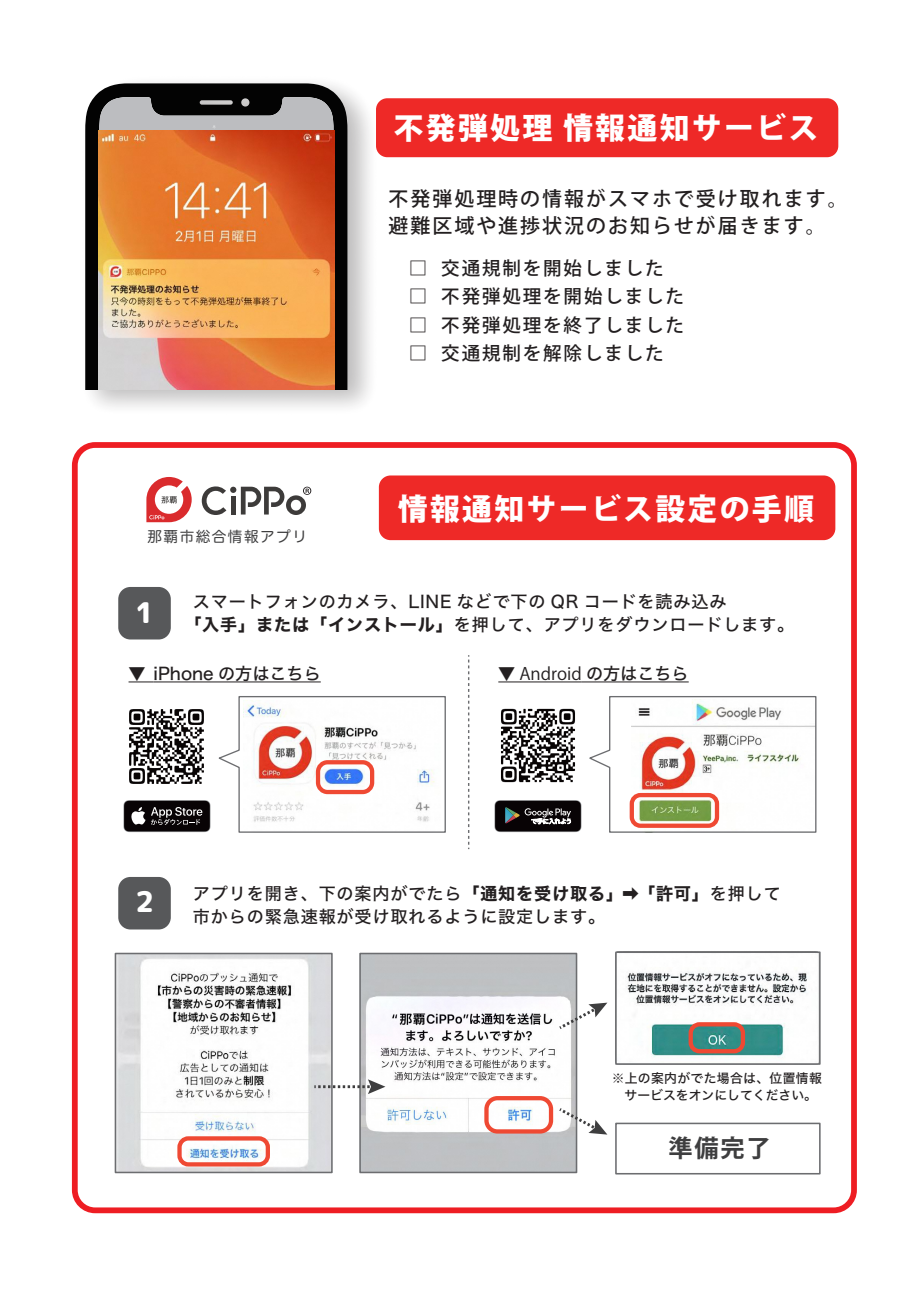
<style>
.page{position:relative;width:919px;height:1289px;background:#fff}
.page>*{position:absolute;margin:0;border:0;box-sizing:border-box;transform-origin:0 0}
.t1{font:800 30px "Koz Go Pro";letter-spacing:.075em;color:#fff}
.t2{font:28.5px "rounded mplus 1 p heavy";color:#fff}
.t3{font:700 24.15px "Koz Go Pro";color:#3e3e3f}
.t4{font:500 19.95px/27px "Koz Go Pro";letter-spacing:.1em;color:#231f20}
.t5{font:500 18.6px/28.5px "Koz Go Pro";letter-spacing:.1em;color:#231f20}
.t6{font:17.1px/22.8px "Hiragino Sans W5";letter-spacing:.05em;color:#231f20}
.t7{font:17.1px "Koz Go Pro";color:#231f20}
.t8{font:17.1px "Hiragino Sans W5";color:#231f20}
.t9{font:14.55px "Hira Maru Pro W4";letter-spacing:.1em;color:#3e3e3f}
.t10{font:12.9px/17.1px "Hiragino Sans W5";color:#231f20}
.s1{font-family:"Hiragino Sans W7"}
.s2{font-family:"Koz Go Pro"}
.s3{font-family:"Hiragino Sans W5"}
</style>
<div class="page">
<div style="left:72px;top:442px;width:784px;height:771px;border:6px solid #ee1d23;border-radius:20px"></div>
<div style="left:376px;top:98px;width:462px;height:59px;background:#ee2927;border-radius:11px"></div>
<div style="left:379px;top:475px;width:456px;height:65px;background:#ee2927;border-radius:12px"></div>
<div style="left:118px;top:877px;width:53px;height:52px;background:#57585a;border-radius:12px"></div>
<img style="left:118px;top:955px;width:211px;height:215px">
<div style="left:115px;top:952px;width:217px;height:221px;border:2px solid #6c6d70"></div>
<svg style="left:218px;top:696px;width:228px;height:137px"></svg>
<img style="left:362px;top:955px;width:212px;height:215px">
<div style="left:359px;top:952px;width:218px;height:221px;border:2px solid #6c6d70"></div>
<img style="left:615px;top:951px;width:206px;height:114px">
<svg style="left:123px;top:800px;width:87px;height:32px;background:#353133"></svg>
<svg style="left:494px;top:696px;width:323px;height:137px"></svg>
<img style="left:129px;top:709px;width:75px;height:75px">
<img style="left:494px;top:700px;width:89px;height:90px">
<svg style="left:128px;top:681px;width:26px;height:1px"></svg>
<hr style="left:154px;top:681px;width:167px;height:1px;background:#231f20">
<hr style="left:498px;top:681px;width:83px;height:1px;background:#231f20">
<hr style="left:581px;top:681px;width:107px;height:1px;background:#231f20">
<svg style="left:468px;top:655px;width:1px;height:194px"></svg>
<div style="left:316px;top:760px;width:58px;height:34px;border:4px solid #ef4933;border-radius:9px"></div>
<div style="left:484px;top:1095px;width:69px;height:38px;border:4px solid #ef4933;border-radius:11px"></div>
<div style="left:688px;top:1022px;width:57px;height:31px;border:4px solid #ef4933;border-radius:9px"></div>
<div style="left:629px;top:793px;width:90px;height:34px;border:4px solid #ef4933;border-radius:9px"></div>
<div style="left:177px;top:1136px;width:93px;height:30px;border:4px solid #ef4933;border-radius:9px"></div>
<svg style="left:314px;top:1079px;width:71px;height:15px"></svg>
<svg style="left:556px;top:1002px;width:51px;height:29px"></svg>
<svg style="left:556px;top:1105px;width:51px;height:29px"></svg>
<div style="left:615px;top:951px;width:205px;height:113px;border:2px solid #6c6d70"></div>
<div style="left:615px;top:1122px;width:205px;height:52px;border:2px solid #6c6d70"></div>
<img style="left:71px;top:92px;width:360px;height:562px">
<svg style="left:85px;top:83px;width:262px;height:306px;background:#1e1a18"></svg>
<svg style="left:99px;top:97px;width:234px;height:33px;background:#838385"></svg>
<img style="left:99px;top:130px;width:235px;height:259px">
<h1 class="t1" style="left:393px;top:108px;width:426px">不発弾処理 情報通知サービス</h1>
<p class="t4" style="left:388px;top:186px;width:460px">不発弾処理時の情報がスマホで受け取れます。避難区域や進捗状況のお知らせが届きます。</p>
<p class="t5" style="left:388px;top:254px;width:297px">　□ 交通規制を開始しました　□ 不発弾処理を開始しました　□ 不発弾処理を終了しました　□ 交通規制を解除しました</p>
<p class="t9" style="left:147px;top:524px;width:161px">那覇市総合情報アプリ</p>
<h1 class="t1" style="left:398px;top:489px;width:417px">情報通知サービス設定の手順</h1>
<h2 class="t2" style="left:136px;top:592px;width:20px">1</h2>
<p class="t6" style="left:184px;top:589px;width:611px;text-indent:9px">スマートフォンのカメラ、LINE などで下の QR コードを読み込み<br><span class="s1">「入手」または「インストール」</span>を押して、アプリをダウンロードします。</p>
<p class="t8" style="left:128px;top:658px;width:194px"><span class="s2">▼</span> iPhone の方はこちら</p>
<p class="t7" style="left:498px;top:663px;width:192px">▼ Android <span class="s3">の方はこちら</span></p>
<h2 class="t2" style="left:136px;top:881px;width:20px">2</h2>
<p class="t6" style="left:193px;top:880px;width:589px">アプリを開き、下の案内がでたら<span class="s1">「通知を受け取る」➡ 「許可」</span>を押して市からの緊急速報が受け取れるように設定します。</p>
<p class="t10" style="left:611px;top:1068px;width:212px"><span class="s2">※</span>上の案内がでた場合は、位置情報　サービスをオンにしてください。</p>
<h3 class="t3" style="left:668px;top:1132px;width:104px">準備完了</h3>
</div>
